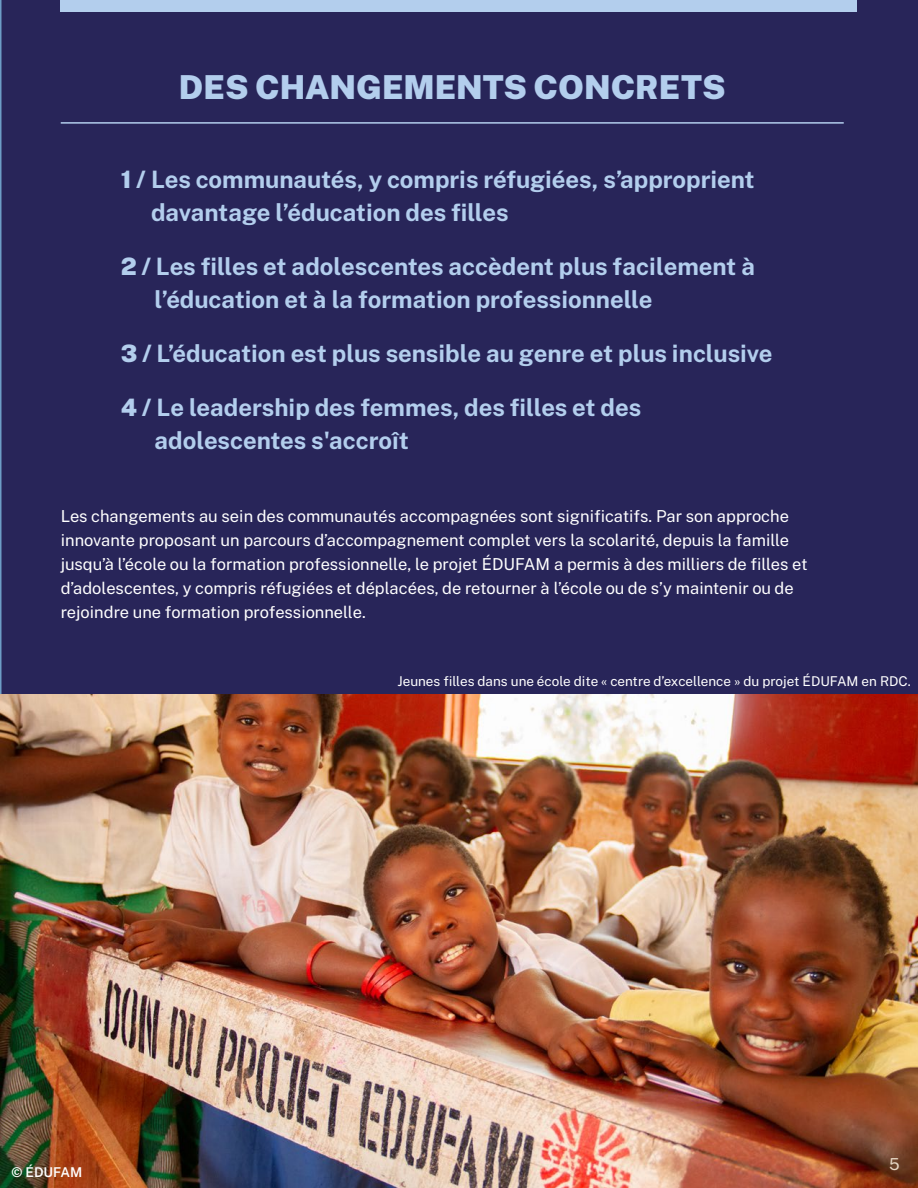
<style>
.page{position:relative;width:918px;height:1188px;background:#fff}
.page>*{position:absolute;margin:0;border:0;box-sizing:border-box;transform-origin:0 0}
.t1{font:900 33px "Public Sans";color:#b3ceed}
.t2{font:700 24px/33px "Public Sans";color:#b3ceed}
.t3{font:16.5px/24px "Public Sans";color:#fff}
.t4{font:16.5px "Public Sans";color:#e6d7c5}
.t5{font:13.5px "Public Sans";color:#fff}
.t6{font:600 13.5px "Public Sans";color:#fff}
.s1{font-weight:900}
</style>
<div class="page">
<div style="left:0;top:0;width:918px;height:694px;background:#282559"></div>
<hr style="left:61px;top:122px;width:783px;height:2px;background:#b3ceed">
<img style="left:0;top:694px;width:918px;height:494px">
<div style="left:61px;top:0;width:796px;height:12px;background:#b3ceed"></div>
<h1 class="t1" style="left:179px;top:63px;width:548px">DES CHANGEMENTS CONCRETS</h1>
<h2 class="t2" style="left:151px;top:161px;width:605px;text-indent:-30px"><span class="s1">1 /</span> Les communautés, y compris réfugiées, s’approprient davantage l’éducation des filles</h2>
<h2 class="t2" style="left:154px;top:248px;width:602px;text-indent:-34px"><span class="s1">2 /</span> Les filles et adolescentes accèdent plus facilement à l’éducation et à la formation professionnelle</h2>
<h2 class="t2" style="left:121px;top:335px;width:653px"><span class="s1">3 /</span> L’éducation est plus sensible au genre et plus inclusive</h2>
<h2 class="t2" style="left:154px;top:389px;width:488px;text-indent:-34px"><span class="s1">4 /</span> Le leadership des femmes, des filles et des adolescentes s'accroît</h2>
<p class="t3" style="left:61px;top:503px;width:748px">Les changements au sein des communautés accompagnées sont significatifs. Par son approche innovante proposant un parcours d’accompagnement complet vers la scolarité, depuis la famille jusqu’à l’école ou la formation professionnelle, le projet ÉDUFAM a permis à des milliers de filles et d’adolescentes, y compris réfugiées et déplacées, de retourner à l’école ou de s’y maintenir ou de rejoindre une formation professionnelle.</p>
<p class="t6" style="left:11px;top:1162px;width:73px">© ÉDUFAM</p>
<p class="t5" style="left:398px;top:671px;width:515px">Jeunes filles dans une école dite « centre d’excellence » du projet ÉDUFAM en RDC.</p>
<p class="t4" style="left:889px;top:1152px;width:12px">5</p>
</div>
